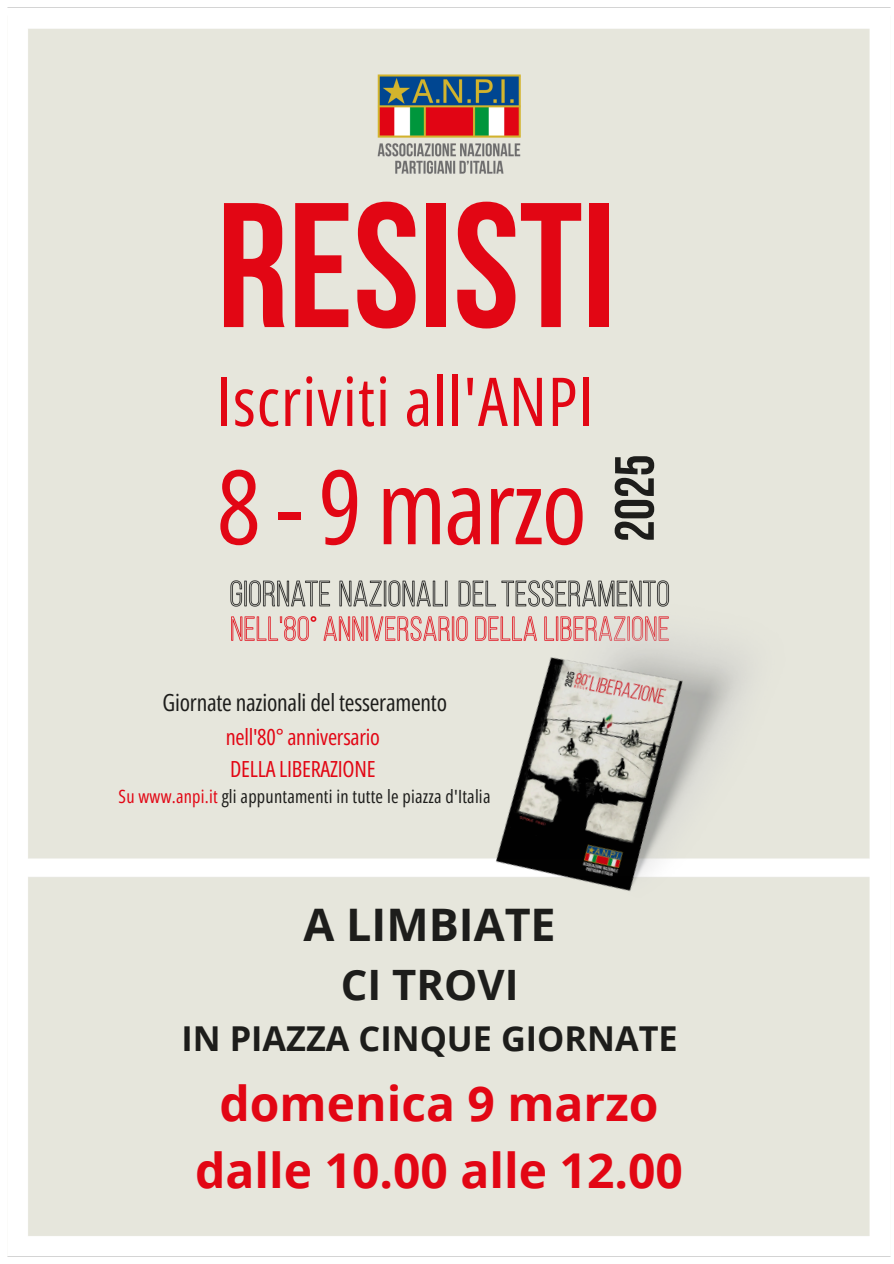
<style>
.page{position:relative;width:894px;height:1264px;background:#fff}
.page>*{position:absolute;margin:0;border:0;box-sizing:border-box;transform-origin:0 0}
.t1{font:700 177px "Bebas Neue";color:#e20614}
.t2{font:102.9px "Open Sans Condensed";letter-spacing:-.02em;color:#e20614}
.t3{font:67.35px "Open Sans Condensed";letter-spacing:.015em;color:#e20614}
.t4{font:700 55.2px "Bebas Neue";color:#1d1d1b}
.t5{font:700 48px/66.3px "Open Sans";color:#e20614;text-align:center}
.t6{font:700 44.85px "Open Sans";color:#1d1d1b}
.t7{font:700 41.85px "Open Sans";color:#1d1d1b}
.t8{font:700 34.35px "Open Sans";color:#1d1d1b}
.t9{font:23.55px "Open Sans Condensed";letter-spacing:-.01em;color:#1d1d1b}
.t10{font:22.2px "Open Sans Condensed";letter-spacing:-.01em;color:#e20614}
.t11{font:18.3px "Open Sans Condensed";letter-spacing:.015em;color:#1d1d1b}
.s1{color:#e20614}
</style>
<div class="page">
<img style="left:7px;top:7px;width:884px;height:1250px">
<img style="left:445px;top:560px;width:432px;height:376px">
<h1 class="t1" style="left:217px;top:194px;width:401px">RESISTI</h1>
<h1 class="t3" style="left:217px;top:354px;width:378px">Iscriviti all'ANPI</h1>
<h1 class="t2" style="left:217px;top:434px;width:371px">8 - 9 marzo</h1>
<h6 class="t4" style="left:612px;top:542px;width:89px;rotate:-90deg">2025</h6>
<h2 class="t9" style="left:162px;top:686px;width:286px">Giornate nazionali del tesseramento</h2>
<h2 class="t10" style="left:226px;top:721px;width:156px">nell'80° anniversario</h2>
<p class="t10" style="left:230px;top:753px;width:147px">DELLA LIBERAZIONE</p>
<p class="t11" style="left:119px;top:783px;width:373px"><span class="s1">Su www.anpi.it</span> gli appuntamenti in tutte le piazza d'Italia</p>
<h5 class="t6" style="left:303px;top:893px;width:254px">A LIMBIATE</h5>
<h5 class="t7" style="left:341px;top:955px;width:179px">CI TROVI</h5>
<h5 class="t8" style="left:181px;top:1013px;width:497px">IN PIAZZA CINQUE GIORNATE</h5>
<p class="t5" style="left:195px;top:1069px;width:489px">domenica 9 marzo dalle 10.00 alle 12.00</p>
</div>
